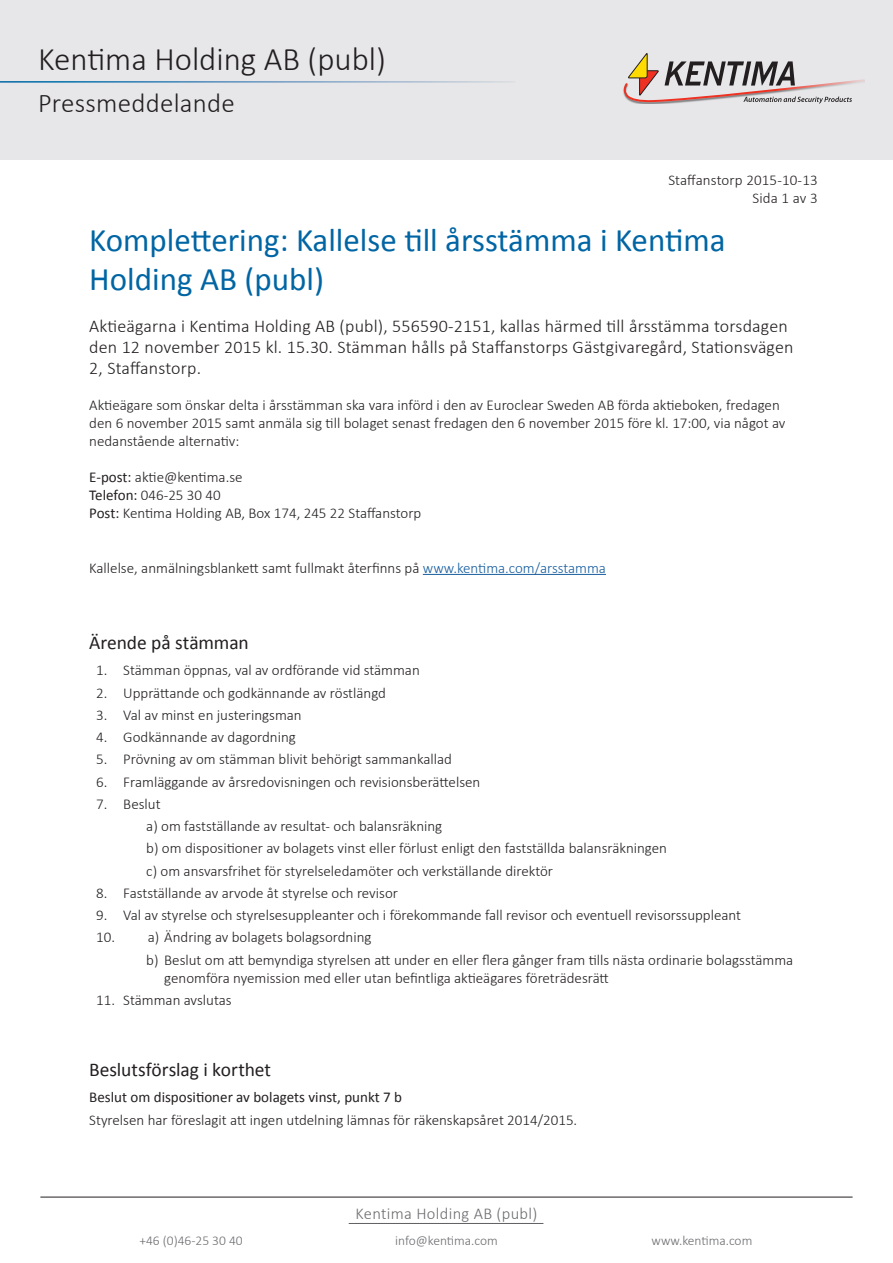
<style>
.page{position:relative;width:893px;height:1263px;background:#fff}
.page>*{position:absolute;margin:0;border:0;box-sizing:border-box;transform-origin:0 0}
.Rubrik{font:33px/39px "Calibri";color:#0065a4}
.t1{font:300 33px "Calibri";color:#231f20}
.t2{font:300 27px "Calibri";letter-spacing:.01em;color:#231f20}
.Ingress{font:19.5px "Calibri";letter-spacing:-.005em;color:#231f20}
.Ingress-2{font:300 18px/21px "Calibri";letter-spacing:.01em;color:#231f20}
.t3{font:300 16.5px "Calibri";letter-spacing:.02em;color:#6c6d70}
.Brödtext{font:300 15px/18px "Calibri";color:#231f20}
.Punktlista_i_brödtex{font:300 15px/18px "Calibri";color:#231f20}
.Brödtext-2{font:15px "Calibri";color:#231f20}
.Ingress-3{font:300 15px "Calibri";letter-spacing:.01em;color:#231f20}
.t4{font:300 13.5px "Calibri";color:#6c6d70}
.s1{font-weight:400}
.s2{color:#175d9e}
</style>
<div class="page">
<div style="left:0;top:0;width:893px;height:159px;background:#e7e7e9"></div>
<hr style="left:0;top:81px;width:516px;height:2px;background:#fff">
<svg style="left:623px;top:53px;width:242px;height:51px"></svg>
<hr style="left:40px;top:1197px;width:813px;height:1px;background:#231f20">
<hr style="left:349px;top:1223px;width:194px;height:1px;background:#636366">
<hr style="left:423px;top:574px;width:183px;height:1px;background:#175d9e">
<h1 class="t1" style="left:38px;top:39px;width:349px">Kentima Holding AB (publ)</h1>
<h2 class="t2" style="left:38px;top:86px;width:198px">Pressmeddelande</h2>
<p class="Ingress-3" style="left:668px;top:171px;width:151px">Staffanstorp 2015-10-13</p>
<p class="Ingress-3" style="left:752px;top:189px;width:67px">Sida 1 av 3</p>
<p class="Rubrik" style="left:89px;top:221px;width:638px">Komplettering: Kallelse till årsstämma i Kentima<br>Holding AB (publ)</p>
<p class="Ingress-2" style="left:89px;top:316px;width:706px">Aktieägarna i Kentima Holding AB (publ), 556590-2151, kallas härmed till årsstämma torsdagen den 12 november 2015 kl. 15.30. Stämman hålls på Staffanstorps Gästgivaregård, Stationsvägen<br>2, Staffanstorp.</p>
<p class="Brödtext" style="left:89px;top:396px;width:698px">Aktieägare som önskar delta i årsstämman ska vara införd i den av Euroclear Sweden AB förda aktieboken, fredagen den 6 november 2015 samt anmäla sig till bolaget senast fredagen den 6 november 2015 före kl. 17:00, via något av nedanstående alternativ:</p>
<p class="Brödtext" style="left:89px;top:468px;width:155px"><span class="s1">E-post:</span> aktie@kentima.se</p>
<p class="Brödtext" style="left:89px;top:486px;width:133px"><span class="s1">Telefon:</span> 046-25 30 40</p>
<p class="Brödtext" style="left:89px;top:504px;width:334px"><span class="s1">Post:</span> Kentima Holding AB, Box 174, 245 22 Staffanstorp</p>
<p class="Brödtext" style="left:89px;top:558px;width:518px">Kallelse, anmälningsblankett samt fullmakt återfinns på <span class="s2">www.kentima.com/arsstamma</span></p>
<p class="Ingress" style="left:89px;top:630px;width:161px">Ärende på stämman</p>
<p class="Brödtext" style="left:96px;top:661px;width:325px">1. Stämman öppnas, val av ordförande vid stämman</p>
<p class="Brödtext" style="left:96px;top:683px;width:291px">2. Upprättande och godkännande av röstlängd</p>
<p class="Brödtext" style="left:96px;top:706px;width:207px">3. Val av minst en justeringsman</p>
<p class="Brödtext" style="left:96px;top:728px;width:201px">4. Godkännande av dagordning</p>
<p class="Brödtext" style="left:96px;top:750px;width:357px">5. Prövning av om stämman blivit behörigt sammankallad</p>
<p class="Brödtext" style="left:96px;top:772px;width:386px">6. Framläggande av årsredovisningen och revisionsberättelsen</p>
<p class="Brödtext" style="left:96px;top:795px;width:66px">7. Beslut</p>
<p class="Punktlista_i_brödtex" style="left:146px;top:817px;width:298px">a) om fastställande av resultat- och balansräkning</p>
<p class="Punktlista_i_brödtex" style="left:146px;top:839px;width:522px">b) om dispositioner av bolagets vinst eller förlust enligt den fastställda balansräkningen</p>
<p class="Punktlista_i_brödtex" style="left:146px;top:861px;width:408px">c) om ansvarsfrihet för styrelseledamöter och verkställande direktör</p>
<p class="Brödtext" style="left:96px;top:884px;width:303px">8. Fastställande av arvode åt styrelse och revisor</p>
<p class="Brödtext" style="left:96px;top:906px;width:646px">9. Val av styrelse och styrelsesuppleanter och i förekommande fall revisor och eventuell revisorssuppleant</p>
<p class="Brödtext" style="left:96px;top:928px;width:277px">10. a) Ändring av bolagets bolagsordning</p>
<p class="Punktlista_i_brödtex" style="left:164px;top:950px;width:630px;text-indent:-18px">b) Beslut om att bemyndiga styrelsen att under en eller flera gånger fram tills nästa ordinarie bolagsstämma genomföra nyemission med eller utan befintliga aktieägares företrädesrätt</p>
<p class="Brödtext" style="left:96px;top:991px;width:137px">11. Stämman avslutas</p>
<p class="Ingress" style="left:89px;top:1057px;width:183px">Beslutsförslag i korthet</p>
<p class="Brödtext-2" style="left:89px;top:1088px;width:314px">Beslut om dispositioner av bolagets vinst, punkt 7 b</p>
<p class="Brödtext" style="left:89px;top:1110px;width:489px">Styrelsen har föreslagit att ingen utdelning lämnas för räkenskapsåret 2014/2015.</p>
<p class="t3" style="left:356px;top:1203px;width:183px">Kentima Holding AB (publ)</p>
<p class="t4" style="left:139px;top:1232px;width:105px">+46 (0)46-25 30 40</p>
<p class="t4" style="left:395px;top:1232px;width:104px">info@kentima.com</p>
<p class="t4" style="left:652px;top:1232px;width:102px">www.kentima.com</p>
</div>
